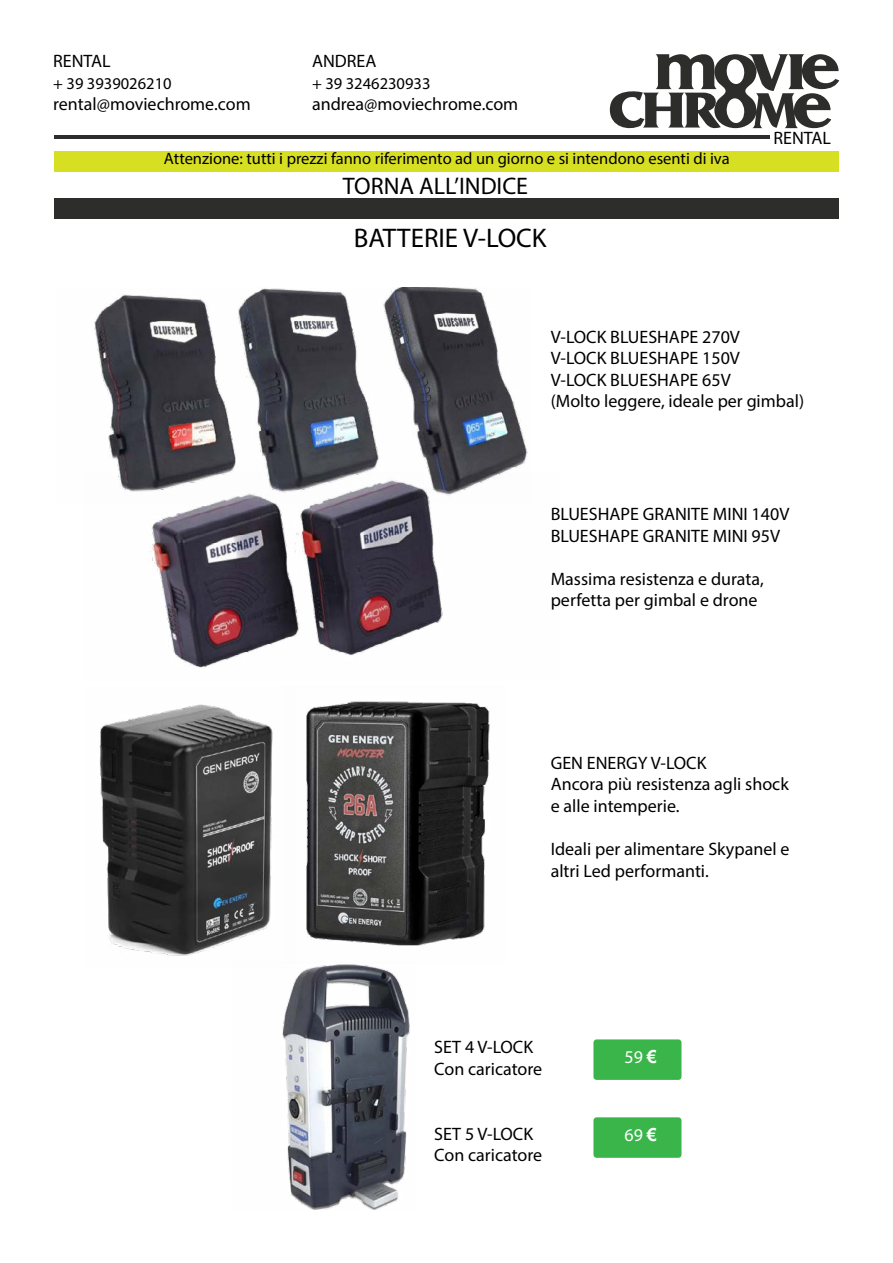
<style>
.page{position:relative;width:893px;height:1263px;background:#fff}
.page>*{position:absolute;margin:0;border:0;box-sizing:border-box;transform-origin:0 0}
.t1{font:27px "Myriad Pro";color:#000}
.t2{font:24px "Myriad Pro";color:#000}
.t3{font:18px/21.6px "Myriad Pro";color:#000}
.t4{font:18px "Myriad Pro";color:#fff}
.t5{font:16.5px "Myriad Pro";color:#000}
.s1{font-family:"Arial";font-weight:700}
</style>
<div class="page">
<div style="left:54px;top:198px;width:784px;height:21px;background:#2d2d2c"></div>
<hr style="left:54px;top:136px;width:716px;height:3px;background:#2d2d2c">
<svg style="left:610px;top:54px;width:229px;height:75px"></svg>
<div style="left:54px;top:151px;width:784px;height:20px;background:#d7df23"></div>
<img style="left:282px;top:964px;width:128px;height:245px">
<img style="left:94px;top:288px;width:434px;height:185px">
<img style="left:118px;top:473px;width:384px;height:195px">
<div style="left:593px;top:1117px;width:88px;height:41px;background:#39b54a;border-radius:3px"></div>
<div style="left:593px;top:1039px;width:88px;height:41px;background:#39b54a;border-radius:3px"></div>
<img style="left:99px;top:704px;width:196px;height:264px">
<img style="left:283px;top:701px;width:207px;height:262px">
<p class="t3" style="left:53px;top:50px;width:59px">RENTAL</p>
<p class="t5" style="left:53px;top:73px;width:120px">+ 39 3939026210</p>
<p class="t3" style="left:53px;top:93px;width:199px">rental@moviechrome.com</p>
<p class="t3" style="left:312px;top:50px;width:66px">ANDREA</p>
<p class="t5" style="left:312px;top:73px;width:120px">+ 39 3246230933</p>
<p class="t3" style="left:312px;top:93px;width:208px">andrea@moviechrome.com</p>
<p class="t5" style="left:164px;top:149px;width:567px">Attenzione: tutti i prezzi fanno riferimento ad un giorno e si intendono esenti di iva</p>
<h2 class="t2" style="left:343px;top:171px;width:187px">TORNA ALL’INDICE</h2>
<h1 class="t1" style="left:354px;top:221px;width:194px">BATTERIE V-LOCK</h1>
<p class="t3" style="left:774px;top:127px;width:59px">RENTAL</p>
<p class="t3" style="left:551px;top:325px;width:255px">V-LOCK BLUESHAPE 270V<br>V-LOCK BLUESHAPE 150V<br>V-LOCK BLUESHAPE 65V<br>(Molto leggere, ideale per gimbal)</p>
<p class="t3" style="left:551px;top:503px;width:240px">BLUESHAPE GRANITE MINI 140V<br>BLUESHAPE GRANITE MINI 95V</p>
<p class="t3" style="left:551px;top:568px;width:215px">Massima resistenza e durata, perfetta per gimbal e drone</p>
<p class="t3" style="left:551px;top:752px;width:240px">GEN ENERGY V-LOCK<br>Ancora più resistenza agli shock e alle intemperie.</p>
<p class="t3" style="left:551px;top:838px;width:240px">Ideali per alimentare Skypanel e altri Led performanti.</p>
<p class="t3" style="left:434px;top:1036px;width:109px">SET 4 V-LOCK<br>Con caricatore</p>
<p class="t4" style="left:625px;top:1045px;width:34px">59 <span class="s1">€</span></p>
<p class="t3" style="left:434px;top:1122px;width:109px">SET 5 V-LOCK<br>Con caricatore</p>
<p class="t4" style="left:625px;top:1123px;width:34px">69 <span class="s1">€</span></p>
</div>
